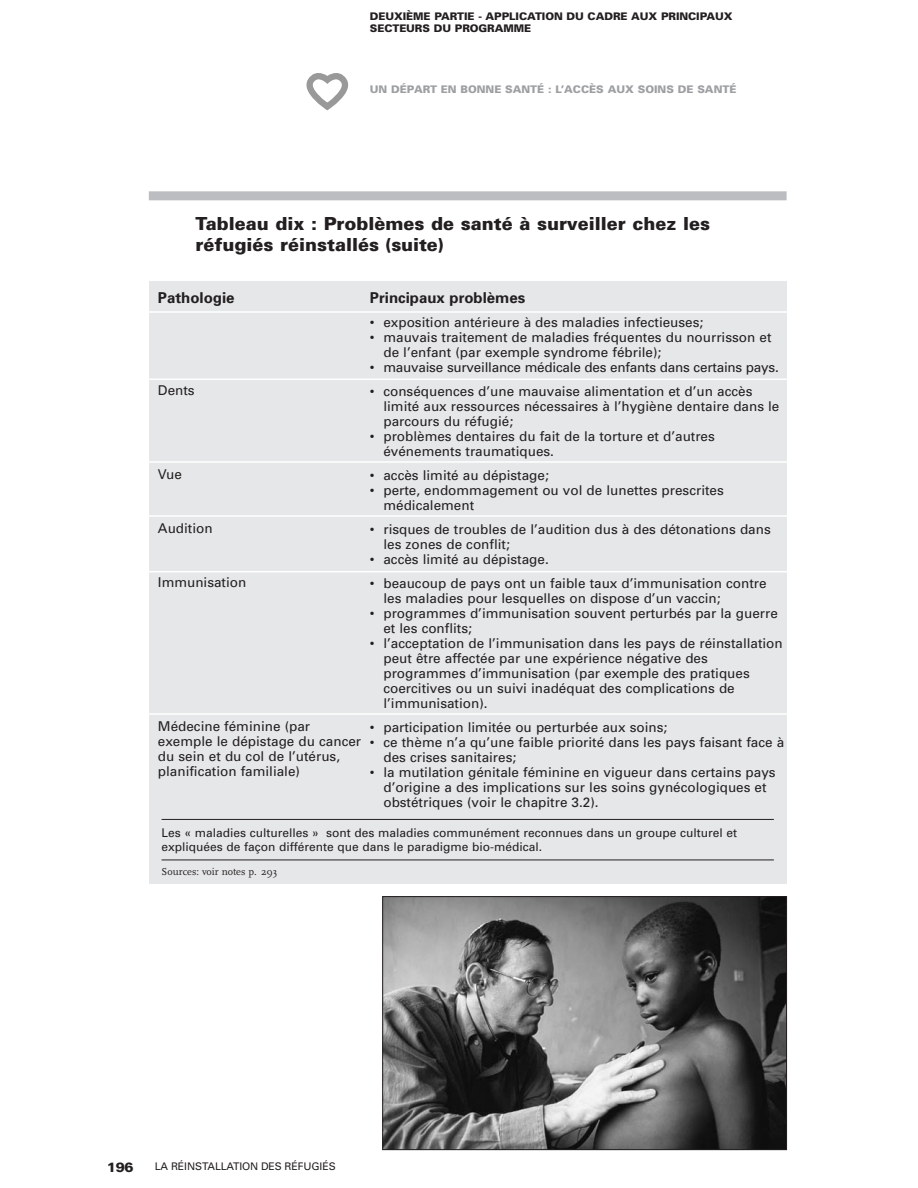
<style>
.page{position:relative;width:918px;height:1188px;background:#fff}
.page>*{position:absolute;margin:0;border:0;box-sizing:border-box;transform-origin:0 0}
.t1{font:900 18px/21px "Univers";color:#231f20}
.t2{font:700 15px "Univers";color:#231f20}
.t3{font:13.5px/15px "Univers";color:#231f20}
.t4{font:900 13.5px "Univers";color:#231f20}
.t5{font:12px/13.5px "Univers";color:#231f20}
.t6{font:900 10.5px/12px "Univers";letter-spacing:-.005em;color:#231f20}
.t7{font:900 10.5px "Univers";color:#9d9fa2}
.t8{font:10.5px "Univers";letter-spacing:-.01em;color:#231f20}
.t9{font:10.5px "Scala";color:#231f20}
</style>
<div class="page">
<div style="left:149px;top:281px;width:638px;height:603px;background:#e6e7e9"></div>
<div style="left:149px;top:191px;width:638px;height:9px;background:#bcbdc0"></div>
<hr style="left:162px;top:819px;width:612px;height:1px;background:#231f20">
<hr style="left:162px;top:860px;width:612px;height:1px;background:#231f20">
<svg style="left:306px;top:73px;width:43px;height:38px"></svg>
<img style="left:384px;top:898px;width:401px;height:250px">
<div style="left:382px;top:896px;width:405px;height:254px;border:1px solid #231f20"></div>
<hr style="left:140px;top:379px;width:659px;height:1px;background:#fff">
<hr style="left:140px;top:461px;width:659px;height:2px;background:#fff">
<hr style="left:140px;top:515px;width:659px;height:2px;background:#fff">
<hr style="left:140px;top:713px;width:659px;height:2px;background:#fff">
<hr style="left:140px;top:571px;width:659px;height:1px;background:#fff">
<hr style="left:140px;top:311px;width:659px;height:2px;background:#fff">
<p class="t6" style="left:370px;top:12px;width:364px">DEUXIÈME PARTIE - APPLICATION DU CADRE AUX PRINCIPAUX<br>SECTEURS DU PROGRAMME</p>
<p class="t7" style="left:370px;top:86px;width:368px">UN DÉPART EN BONNE SANTÉ : L’ACCÈS AUX SOINS DE SANTÉ</p>
<h1 class="t1" style="left:196px;top:215px;width:516px">Tableau dix : Problèmes de santé à surveiller chez les réfugiés réinstallés (suite)</h1>
<p class="t2" style="left:158px;top:292px;width:78px">Pathologie</p>
<p class="t2" style="left:370px;top:292px;width:157px">Principaux problèmes</p>
<p class="t3" style="left:370px;top:316px;width:335px">• exposition antérieure à des maladies infectieuses;</p>
<p class="t3" style="left:383px;top:331px;width:390px;text-indent:-14px">• mauvais traitement de maladies fréquentes du nourrisson et de l’enfant (par exemple syndrome fébrile);</p>
<p class="t3" style="left:370px;top:361px;width:410px">• mauvaise surveillance médicale des enfants dans certains pays.</p>
<p class="t3" style="left:383px;top:385px;width:398px;text-indent:-14px">• conséquences d’une mauvaise alimentation et d’un accès limité aux ressources nécessaires à l’hygiène dentaire dans le parcours du réfugié;</p>
<p class="t3" style="left:383px;top:430px;width:333px;text-indent:-14px">• problèmes dentaires du fait de la torture et d’autres événements traumatiques.</p>
<p class="t3" style="left:370px;top:469px;width:180px">• accès limité au dépistage;</p>
<p class="t3" style="left:383px;top:484px;width:342px;text-indent:-14px">• perte, endommagement ou vol de lunettes prescrites médicalement</p>
<p class="t3" style="left:383px;top:523px;width:389px;text-indent:-14px">• risques de troubles de l’audition dus à des détonations dans les zones de conflit;</p>
<p class="t3" style="left:370px;top:553px;width:180px">• accès limité au dépistage.</p>
<p class="t3" style="left:383px;top:577px;width:385px;text-indent:-14px">• beaucoup de pays ont un faible taux d’immunisation contre les maladies pour lesquelles on dispose d’un vaccin;</p>
<p class="t3" style="left:383px;top:607px;width:396px;text-indent:-14px">• programmes d’immunisation souvent perturbés par la guerre et les conflits;</p>
<p class="t3" style="left:383px;top:637px;width:401px;text-indent:-14px">• l’acceptation de l’immunisation dans les pays de réinstallation peut être affectée par une expérience négative des programmes d’immunisation (par exemple des pratiques coercitives ou un suivi inadéquat des complications de l’immunisation).</p>
<p class="t3" style="left:370px;top:721px;width:299px">• participation limitée ou perturbée aux soins;</p>
<p class="t3" style="left:383px;top:736px;width:402px;text-indent:-14px">• ce thème n’a qu’une faible priorité dans les pays faisant face à des crises sanitaires;</p>
<p class="t3" style="left:383px;top:766px;width:394px;text-indent:-14px">• la mutilation génitale féminine en vigueur dans certains pays d’origine a des implications sur les soins gynécologiques et obstétriques (voir le chapitre 3.2).</p>
<p class="t3" style="left:158px;top:384px;width:38px">Dents</p>
<p class="t3" style="left:158px;top:468px;width:26px">Vue</p>
<p class="t3" style="left:158px;top:522px;width:56px">Audition</p>
<p class="t3" style="left:158px;top:576px;width:90px">Immunisation</p>
<p class="t3" style="left:158px;top:720px;width:205px">Médecine féminine (par exemple le dépistage du cancer du sein et du col de l’utérus, planification familiale)</p>
<p class="t5" style="left:162px;top:828px;width:577px">Les « maladies culturelles » sont des maladies communément reconnues dans un groupe culturel et expliquées de façon différente que dans le paradigme bio-médical.</p>
<p class="t9" style="left:162px;top:867px;width:117px">Sources: voir notes p. 293</p>
<p class="t4" style="left:107px;top:1162px;width:28px">196</p>
<p class="t8" style="left:155px;top:1162px;width:182px">LA RÉINSTALLATION DES RÉFUGIÉS</p>
</div>
